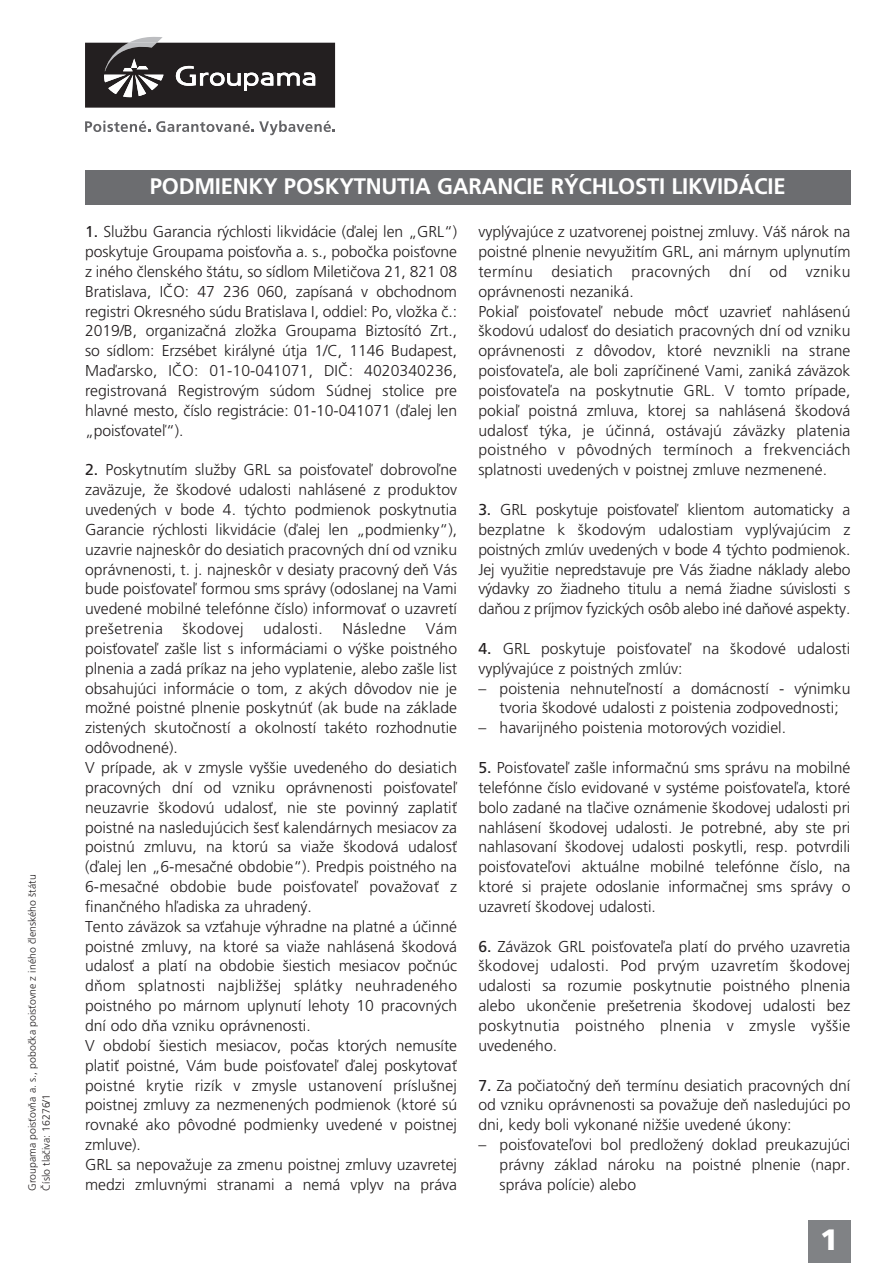
<style>
.page{position:relative;width:893px;height:1263px;background:#fff}
.page>*{position:absolute;margin:0;border:0;box-sizing:border-box;transform-origin:0 0}
.t1{font:700 29.4px "Frutiger M";color:#fff}
.t2{font:700 22.5px "Frutiger LT Pro";letter-spacing:-.01em;color:#fff}
.t3{font:300 15.75px/19.8px "Frutiger LT Pro";color:#231f20;text-align:justify}
.t4{font:300 10.5px/14.2px "Frutiger LT Pro";color:#231f20}
.s1{font-weight:400}
</style>
<div class="page">
<div style="left:808px;top:1220px;width:42px;height:43px;background:#808285"></div>
<div style="left:85px;top:170px;width:765px;height:34px;background:#6c6d70"></div>
<svg style="left:85px;top:37px;width:250px;height:71px;background:#4b4849"></svg>
<svg style="left:85px;top:121px;width:65px;height:11px"></svg>
<svg style="left:156px;top:121px;width:179px;height:14px"></svg>
<p class="t4" style="left:26px;top:1191px;width:318px;rotate:-90deg">Groupama poisťovňa a. s., pobočka poisťovne z iného členského štátu<br>Číslo tlačiva: 16276/1</p>
<h2 class="t2" style="left:150px;top:179px;width:637px">PODMIENKY POSKYTNUTIA GARANCIE RÝCHLOSTI LIKVIDÁCIE</h2>
<p class="t3" style="left:85px;top:223px;width:374px"><span class="s1">1.</span> Službu Garancia rýchlosti likvidácie (ďalej len „GRL“) poskytuje Groupama poisťovňa a. s., pobočka poisťovne z iného členského štátu, so sídlom Miletičova 21, 821 08<br>Bratislava, IČO: 47 236 060, zapísaná v obchodnom registri Okresného súdu Bratislava I, oddiel: Po, vložka č.:<br>2019/B, organizačná zložka Groupama Biztosító Zrt., so sídlom: Erzsébet királyné útja 1/C, 1146 Budapest, Maďarsko, IČO: 01-10-041071, DIČ: 4020340236, registrovaná Registrovým súdom Súdnej stolice pre hlavné mesto, číslo registrácie: 01-10-041071 (ďalej len „poisťovateľ“).</p>
<p class="t3" style="left:85px;top:462px;width:374px;text-align:left"><span class="s1">2.</span> Poskytnutím služby GRL sa poisťovateľ dobrovoľne zaväzuje, že škodové udalosti nahlásené z produktov uvedených v bode 4. týchto podmienok poskytnutia Garancie rýchlosti likvidácie (ďalej len „podmienky“), uzavrie najneskôr do desiatich pracovných dní od vzniku oprávnenosti, t. j. najneskôr v desiaty pracovný deň Vás bude poisťovateľ formou sms správy (odoslanej na Vami uvedené mobilné telefónne číslo) informovať o uzavretí prešetrenia škodovej udalosti. Následne Vám poisťovateľ zašle list s informáciami o výške poistného plnenia a zadá príkaz na jeho vyplatenie, alebo zašle list obsahujúci informácie o tom, z akých dôvodov nie je možné poistné plnenie poskytnúť (ak bude na základe zistených skutočností a okolností takéto rozhodnutie odôvodnené).<br>V prípade, ak v zmysle vyššie uvedeného do desiatich pracovných dní od vzniku oprávnenosti poisťovateľ neuzavrie škodovú udalosť, nie ste povinný zaplatiť poistné na nasledujúcich šesť kalendárnych mesiacov za poistnú zmluvu, na ktorú sa viaže škodová udalosť (ďalej len „6-mesačné obdobie“). Predpis poistného na 6-mesačné obdobie bude poisťovateľ považovať z finančného hľadiska za uhradený.<br>Tento záväzok sa vzťahuje výhradne na platné a účinné poistné zmluvy, na ktoré sa viaže nahlásená škodová udalosť a platí na obdobie šiestich mesiacov počnúc dňom splatnosti najbližšej splátky neuhradeného poistného po márnom uplynutí lehoty 10 pracovných dní odo dňa vzniku oprávnenosti.<br>V období šiestich mesiacov, počas ktorých nemusíte platiť poistné, Vám bude poisťovateľ ďalej poskytovať poistné krytie rizík v zmysle ustanovení príslušnej poistnej zmluvy za nezmenených podmienok (ktoré sú rovnaké ako pôvodné podmienky uvedené v poistnej zmluve).<br>GRL sa nepovažuje za zmenu poistnej zmluvy uzavretej medzi zmluvnými stranami a nemá vplyv na práva</p>
<p class="t3" style="left:478px;top:223px;width:374px;text-align:left">vyplývajúce z uzatvorenej poistnej zmluvy. Váš nárok na poistné plnenie nevyužitím GRL, ani márnym uplynutím termínu desiatich pracovných dní od vzniku oprávnenosti nezaniká.<br>Pokiaľ poisťovateľ nebude môcť uzavrieť nahlásenú škodovú udalosť do desiatich pracovných dní od vzniku oprávnenosti z dôvodov, ktoré nevznikli na strane poisťovateľa, ale boli zapríčinené Vami, zaniká záväzok poisťovateľa na poskytnutie GRL. V tomto prípade, pokiaľ poistná zmluva, ktorej sa nahlásená škodová udalosť týka, je účinná, ostávajú záväzky platenia poistného v pôvodných termínoch a frekvenciách splatnosti uvedených v poistnej zmluve nezmenené.</p>
<p class="t3" style="left:478px;top:501px;width:374px"><span class="s1">3.</span> GRL poskytuje poisťovateľ klientom automaticky a bezplatne k škodovým udalostiam vyplývajúcim z poistných zmlúv uvedených v bode 4 týchto podmienok.<br>Jej využitie nepredstavuje pre Vás žiadne náklady alebo výdavky zo žiadneho titulu a nemá žiadne súvislosti s daňou z príjmov fyzických osôb alebo iné daňové aspekty.</p>
<p class="t3" style="left:478px;top:640px;width:374px"><span class="s1">4.</span> GRL poskytuje poisťovateľ na škodové udalosti vyplývajúce z poistných zmlúv:</p>
<p class="t3" style="left:500px;top:680px;width:352px;text-indent:-21px">– poistenia nehnuteľností a domácností - výnimku tvoria škodové udalosti z poistenia zodpovednosti;</p>
<p class="t3" style="left:478px;top:719px;width:309px">– havarijného poistenia motorových vozidiel.</p>
<p class="t3" style="left:478px;top:759px;width:374px"><span class="s1">5.</span> Poisťovateľ zašle informačnú sms správu na mobilné telefónne číslo evidované v systéme poisťovateľa, ktoré bolo zadané na tlačive oznámenie škodovej udalosti pri nahlásení škodovej udalosti. Je potrebné, aby ste pri nahlasovaní škodovej udalosti poskytli, resp. potvrdili poisťovateľovi aktuálne mobilné telefónne číslo, na ktoré si prajete odoslanie informačnej sms správy o uzavretí škodovej udalosti.</p>
<p class="t3" style="left:478px;top:938px;width:374px"><span class="s1">6.</span> Záväzok GRL poisťovateľa platí do prvého uzavretia škodovej udalosti. Pod prvým uzavretím škodovej udalosti sa rozumie poskytnutie poistného plnenia alebo ukončenie prešetrenia škodovej udalosti bez poskytnutia poistného plnenia v zmysle vyššie uvedeného.</p>
<p class="t3" style="left:478px;top:1077px;width:374px"><span class="s1">7.</span> Za počiatočný deň termínu desiatich pracovných dní od vzniku oprávnenosti sa považuje deň nasledujúci po dni, kedy boli vykonané nižšie uvedené úkony:</p>
<p class="t3" style="left:500px;top:1136px;width:352px;text-indent:-21px">– poisťovateľovi bol predložený doklad preukazujúci právny základ nároku na poistné plnenie (napr. správa polície) alebo</p>
<h1 class="t1" style="left:820px;top:1227px;width:20px">1</h1>
</div>
